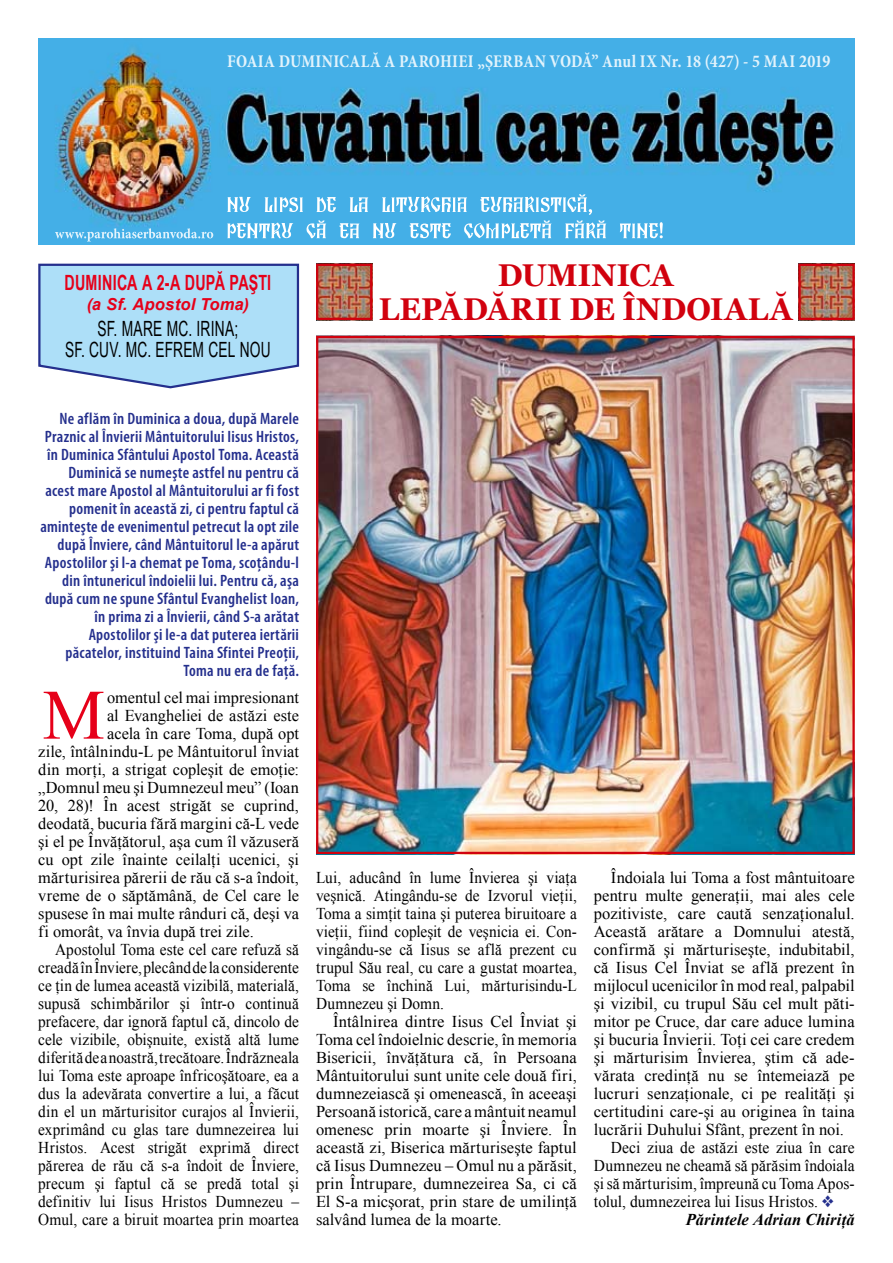
<style>
.page{position:relative;width:893px;height:1263px;background:#fff}
.page>*{position:absolute;margin:0;border:0;box-sizing:border-box;transform-origin:0 0}
.t1{font:70.8px "Times New Roman";color:#e60019}
.t2{font:700 31.5px/34.5px "Georgia";letter-spacing:.01em;color:#d1010e;text-align:center;scale:.95 1}
.t3{font:21px/21px "Arial Narrow";letter-spacing:.015em;color:#000;text-align:center;scale:.8 1}
.t4{font:700 21px "Arial Narrow";letter-spacing:.01em;color:#e60019;scale:.83 1}
.t5{font:700 condensed 18px "Minion Pro";letter-spacing:.02em;color:#e2f3fc;scale:.95 1}
.t6{font:16.5px/18px "Times New Roman";letter-spacing:.005em;color:#000;text-align:justify}
.t7{font:16.5px/18px "Times New Roman";letter-spacing:.005em;color:#000;text-align:justify;scale:.93 1}
.t8{font:600 condensed 16.5px/18px "Myriad Pro";letter-spacing:.015em;color:#242f8d;text-align:right}
.t9{font:16.5px "Times New Roman";letter-spacing:.005em;color:#000;scale:.94 1}
.t10{font:italic 700 16.5px "Times New Roman";letter-spacing:.01em;color:#000}
.t11{font:italic 700 16.5px "Arial";letter-spacing:.015em;color:#e60019}
.s1{color:#242f8d}
</style>
<div class="page">
<img style="left:38px;top:38px;width:817px;height:206px">
<svg style="left:227px;top:194px;width:436px;height:44px;background:#6dc0ec"></svg>
<svg style="left:55px;top:228px;width:158px;height:14px;background:#67beeb"></svg>
<img style="left:801px;top:267px;width:51px;height:50px">
<img style="left:319px;top:339px;width:533px;height:512px">
<div style="left:316px;top:336px;width:539px;height:518px;border:2px solid #d1010e"></div>
<img style="left:319px;top:267px;width:50px;height:50px">
<div style="left:316px;top:264px;width:56px;height:56px;border:2px solid #d1010e"></div>
<div style="left:798px;top:264px;width:57px;height:56px;border:2px solid #d1010e"></div>
<svg style="left:38px;top:263px;width:262px;height:126px;background:#aed9f3"></svg>
<p class="t5" style="left:227px;top:50px;width:636px">FOAIA DUMINICALĂ A PAROHIEI „ŞERBAN VODĂ” Anul IX Nr. 18 (427) - 5 MAI 2019</p>
<p class="t4" style="left:65px;top:266px;width:251px">DUMINICA A 2-A DUPĂ PAŞTI</p>
<p class="t11" style="left:87px;top:294px;width:164px">(a Sf. Apostol Toma)</p>
<p class="t3" style="left:65px;top:317px;width:259px">SF. MARE MC. IRINA;<br>SF. CUV. MC. EFREM CEL NOU</p>
<h2 class="t2" style="left:379px;top:258px;width:437px">DUMINICA<br>LEPĂDĂRII DE ÎNDOIALĂ</h2>
<p class="t8" style="left:40px;top:409px;width:260px">Ne aflăm în Duminica a doua, după Marele Praznic al Învierii Mântuitorului Iisus Hristos, în Duminica Sfântului Apostol Toma. Această Duminică se numeşte astfel nu pentru că acest mare Apostol al Mântuitorului ar fi fost pomenit în această zi, ci pentru faptul că aminteşte de evenimentul petrecut la opt zile după Înviere, când Mântuitorul le-a apărut Apostolilor şi l-a chemat pe Toma, scoţându-l din întunericul îndoielii lui. Pentru că, aşa după cum ne spune Sfântul Evanghelist Ioan, în prima zi a Învierii, când S-a arătat Apostolilor şi le-a dat puterea iertării păcatelor, instituind Taina Sfintei Preoţii, Toma nu era de faţă.</p>
<h1 class="t1" style="left:43px;top:667px;width:64px">M</h1>
<p class="t6" style="left:107px;top:688px;width:194px">omentul cel mai impresionant</p>
<p class="t6" style="left:107px;top:706px;width:194px">al Evangheliei de astăzi este</p>
<p class="t6" style="left:107px;top:724px;width:194px">acela în care Toma, după opt</p>
<p class="t6" style="left:38px;top:742px;width:262px">zile, întâlnindu-L pe Mântuitorul înviat</p>
<p class="t6" style="left:38px;top:760px;width:262px">din morţi, a strigat copleşit de emoţie:</p>
<p class="t6" style="left:38px;top:778px;width:262px">„Domnul meu şi Dumnezeul meu” (Ioan</p>
<p class="t6" style="left:38px;top:796px;width:262px">20, 28)! În acest strigăt se cuprind,</p>
<p class="t6" style="left:38px;top:814px;width:262px">deodată, bucuria fără margini că-L vede</p>
<p class="t6" style="left:38px;top:832px;width:262px">şi el pe Învăţătorul, aşa cum îl văzuseră</p>
<p class="t6" style="left:38px;top:850px;width:262px">cu opt zile înainte ceilalţi ucenici, şi</p>
<p class="t6" style="left:38px;top:868px;width:262px">mărturisirea părerii de rău că s-a îndoit,</p>
<p class="t6" style="left:38px;top:886px;width:262px">vreme de o săptămână, de Cel care le</p>
<p class="t6" style="left:38px;top:904px;width:262px">spusese în mai multe rânduri că, deşi va</p>
<p class="t6" style="left:38px;top:922px;width:217px">fi omorât, va învia după trei zile.</p>
<p class="t7" style="left:55px;top:940px;width:264px">Apostolul Toma este cel care refuză să</p>
<p class="t7" style="left:38px;top:958px;width:282px">creadă în Înviere, plecând de la considerente</p>
<p class="t7" style="left:38px;top:976px;width:282px">ce ţin de lumea această vizibilă, materială,</p>
<p class="t7" style="left:38px;top:994px;width:282px">supusă schimbărilor şi într-o continuă</p>
<p class="t7" style="left:38px;top:1012px;width:282px">prefacere, dar ignoră faptul că, dincolo de</p>
<p class="t7" style="left:38px;top:1030px;width:282px">cele vizibile, obişnuite, există altă lume</p>
<p class="t7" style="left:38px;top:1048px;width:282px">diferită de a noastră, trecătoare. Îndrăzneala</p>
<p class="t7" style="left:38px;top:1066px;width:282px">lui Toma este aproape înfricoşătoare, ea a</p>
<p class="t7" style="left:38px;top:1084px;width:282px">dus la adevărata convertire a lui, a făcut</p>
<p class="t7" style="left:38px;top:1102px;width:282px">din el un mărturisitor curajos al Învierii,</p>
<p class="t7" style="left:38px;top:1120px;width:282px">exprimând cu glas tare dumnezeirea lui</p>
<p class="t7" style="left:38px;top:1138px;width:282px">Hristos. Acest strigăt exprimă direct</p>
<p class="t7" style="left:38px;top:1156px;width:282px">părerea de rău că s-a îndoit de Înviere,</p>
<p class="t7" style="left:38px;top:1174px;width:282px">precum şi faptul că se predă total şi</p>
<p class="t7" style="left:38px;top:1192px;width:282px">definitiv lui Iisus Hristos Dumnezeu –</p>
<p class="t7" style="left:38px;top:1210px;width:282px">Omul, care a biruit moartea prin moartea</p>
<p class="t7" style="left:316px;top:868px;width:282px">Lui, aducând în lume Învierea şi viaţa veşnică. Atingându-se de Izvorul vieţii, Toma a simţit taina şi puterea biruitoare a vieţii, fiind copleşit de veşnicia ei. Con&shy;vingându-se că Iisus se află prezent cu trupul Său real, cu care a gustat moartea, Toma se închină Lui, mărturisindu-L Dumnezeu şi Domn.</p>
<p class="t6" style="left:316px;top:1012px;width:262px;text-indent:17px">Întâlnirea dintre Iisus Cel Înviat şi Toma cel îndoielnic descrie, în memoria Bisericii, învăţătura că, în Persoana Mântuitorului sunt unite cele două firi, dumnezeiască şi omenească, în aceeaşi Persoană istorică, care a mântuit neamul omenesc prin moarte şi Înviere. În această zi, Biserica mărturiseşte faptul că Iisus Dumnezeu – Omul nu a părăsit, prin Întrupare, dumnezeirea Sa, ci că El S-a micşorat, prin stare de umilinţă salvând lumea de la moarte.</p>
<p class="t6" style="left:611px;top:868px;width:245px">Îndoiala lui Toma a fost mântuitoare</p>
<p class="t6" style="left:594px;top:886px;width:262px">pentru multe generaţii, mai ales cele</p>
<p class="t6" style="left:594px;top:904px;width:262px">pozitiviste, care caută senzaţionalul.</p>
<p class="t6" style="left:594px;top:922px;width:262px">Această arătare a Domnului atestă,</p>
<p class="t6" style="left:594px;top:940px;width:262px">confirmă şi mărturiseşte, indubitabil,</p>
<p class="t6" style="left:594px;top:958px;width:262px">că Iisus Cel Înviat se află prezent în</p>
<p class="t6" style="left:594px;top:976px;width:262px">mijlocul ucenicilor în mod real, palpabil</p>
<p class="t6" style="left:594px;top:994px;width:262px">şi vizibil, cu trupul Său cel mult păti-</p>
<p class="t6" style="left:594px;top:1012px;width:262px">mitor pe Cruce, dar care aduce lumina</p>
<p class="t6" style="left:594px;top:1030px;width:262px">şi bucuria Învierii. Toţi cei care credem</p>
<p class="t6" style="left:594px;top:1048px;width:262px">şi mărturisim Învierea, ştim că ade-</p>
<p class="t6" style="left:594px;top:1066px;width:262px">vărata credinţă nu se întemeiază pe</p>
<p class="t6" style="left:594px;top:1084px;width:262px">lucruri senzaţionale, ci pe realităţi şi</p>
<p class="t6" style="left:594px;top:1102px;width:262px">certitudini care-şi au originea în taina</p>
<p class="t6" style="left:594px;top:1120px;width:251px">lucrării Duhului Sfânt, prezent în noi.</p>
<p class="t9" style="left:611px;top:1136px;width:261px">Deci ziua de astăzi este ziua în care</p>
<p class="t9" style="left:594px;top:1154px;width:279px">Dumnezeu ne cheamă să părăsim îndoiala</p>
<p class="t9" style="left:594px;top:1172px;width:279px">şi să mărturisim, împreună cu Toma Apos-</p>
<p class="t9" style="left:594px;top:1190px;width:257px">tolul, dumnezeirea lui Iisus Hristos. <span class="s1">❖</span></p>
<p class="t10" style="left:686px;top:1208px;width:170px">Părintele Adrian Chiriţă</p>
</div>
